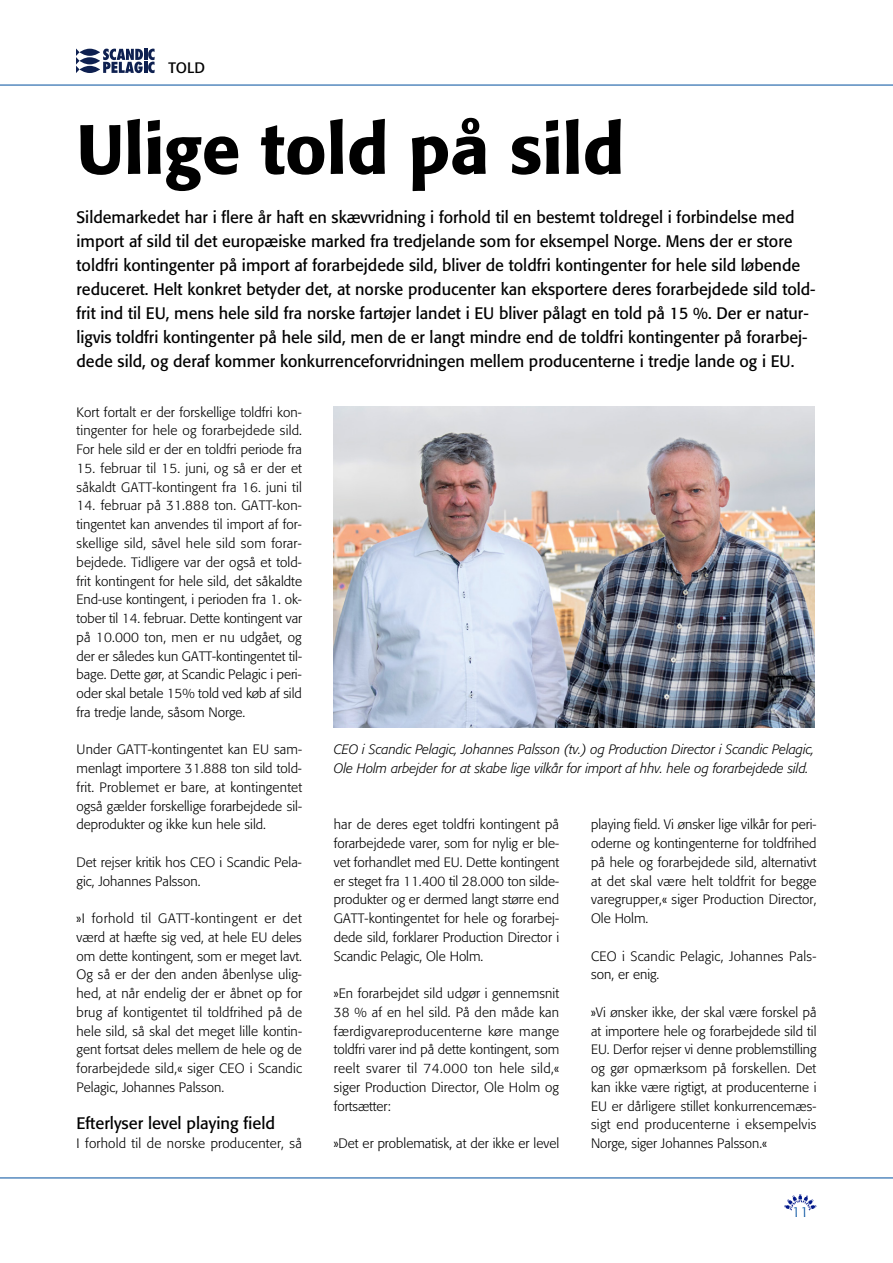
<style>
.page{position:relative;width:893px;height:1263px;background:#fff}
.page>*{position:absolute;margin:0;border:0;box-sizing:border-box;transform-origin:0 0}
.t1{font:500 69px "Formata";color:#000}
.t2{font:16.5px/24px "Formata";color:#000}
.t3{font:15px "Formata";color:#000}
.t4{font:300 14.25px "Formata";color:#004f9f}
.t5{font:300 13.5px/18.8px "Formata";letter-spacing:.005em;color:#000;text-align:justify}
.t6{font:italic 300 13.5px/18.8px "Formata";color:#000}
</style>
<div class="page">
<svg style="left:103px;top:49px;width:52px;height:24px"></svg>
<svg style="left:80px;top:49px;width:20px;height:7px"></svg>
<svg style="left:80px;top:57px;width:20px;height:7px"></svg>
<svg style="left:80px;top:66px;width:20px;height:7px"></svg>
<svg style="left:76px;top:48px;width:4px;height:25px"></svg>
<hr style="left:0;top:1177px;width:893px;height:1px;background:#004f9f">
<hr style="left:0;top:85px;width:893px;height:1px;background:#004f9f">
<hr style="left:0;top:85px;width:1px;height:1092px;background:#ededed">
<img style="left:334px;top:406px;width:481px;height:321px">
<svg style="left:784px;top:1194px;width:32px;height:16px"></svg>
<p class="t3" style="left:168px;top:59px;width:38px">TOLD</p>
<h1 class="t1" style="left:77px;top:107px;width:549px">Ulige told på sild</h1>
<p class="t2" style="left:77px;top:205px;width:741px">Sildemarkedet har i flere år haft en skævvridning i forhold til en bestemt toldregel i forbindelse med import af sild til det europæiske marked fra tredjelande som for eksempel Norge. Mens der er store toldfri kontingenter på import af forarbejdede sild, bliver de toldfri kontingenter for hele sild løbende reduceret. Helt konkret betyder det, at norske producenter kan eksportere deres forarbejdede sild told&shy;frit ind til EU, mens hele sild fra norske fartøjer landet i EU bliver pålagt en told på 15 %. Der er natur&shy;ligvis toldfri kontingenter på hele sild, men de er langt mindre end de toldfri kontingenter på forarbej&shy;dede sild, og deraf kommer konkurrenceforvridningen mellem producenterne i tredje lande og i EU.</p>
<p class="t5" style="left:77px;top:403px;width:227px">Kort fortalt er der forskellige toldfri kon&shy;tingenter for hele og forarbejdede sild.<br>For hele sild er der en toldfri periode fra</p>
<p class="t5" style="left:77px;top:459px;width:227px">15. februar til 15. juni, og så er der et såkaldt GATT-kontingent fra 16. juni til</p>
<p class="t5" style="left:77px;top:496px;width:227px">14. februar på 31.888 ton. GATT-kon&shy;tingentet kan anvendes til import af for&shy;skellige sild, såvel hele sild som forar&shy;bejdede. Tidligere var der også et told&shy;frit kontingent for hele sild, det såkaldte End-use kontingent, i perioden fra 1. ok&shy;tober til 14. februar. Dette kontingent var på 10.000 ton, men er nu udgået, og der er således kun GATT-kontingentet til&shy;bage. Dette gør, at Scandic Pelagic i peri&shy;oder skal betale 15% told ved køb af sild fra tredje lande, såsom Norge.</p>
<p class="t5" style="left:77px;top:740px;width:227px">Under GATT-kontingentet kan EU sam&shy;menlagt importere 31.888 ton sild told&shy;frit. Problemet er bare, at kontingentet også gælder forskellige forarbejdede sil&shy;deprodukter og ikke kun hele sild.</p>
<p class="t5" style="left:77px;top:853px;width:227px">Det rejser kritik hos CEO i Scandic Pela&shy;gic, Johannes Palsson.</p>
<p class="t5" style="left:77px;top:909px;width:227px;text-align:left">»I forhold til GATT-kontingent er det værd at hæfte sig ved, at hele EU deles om dette kontingent, som er meget lavt.<br>Og så er der den anden åbenlyse ulig&shy;hed, at når endelig der er åbnet op for brug af kontigentet til toldfrihed på de hele sild, så skal det meget lille kontin&shy;gent fortsat deles mellem de hele og de forarbejdede sild,« siger CEO i Scandic Pelagic, Johannes Palsson.</p>
<p class="t2" style="left:77px;top:1111px;width:200px">Efterlyser level playing field</p>
<p class="t5" style="left:77px;top:1134px;width:227px">I forhold til de norske producenter, så</p>
<p class="t6" style="left:334px;top:740px;width:482px">CEO i Scandic Pelagic, Johannes Palsson (tv.) og Production Director i Scandic Pelagic,<br>Ole Holm arbejder for at skabe lige vilkår for import af hhv. hele og forarbejdede sild.</p>
<p class="t5" style="left:334px;top:815px;width:227px">har de deres eget toldfri kontingent på forarbejdede varer, som for nylig er ble&shy;vet forhandlet med EU. Dette kontingent er steget fra 11.400 til 28.000 ton silde&shy;produkter og er dermed langt større end GATT-kontingentet for hele og forarbej&shy;dede sild, forklarer Production Director i Scandic Pelagic, Ole Holm.</p>
<p class="t5" style="left:334px;top:984px;width:227px">»En forarbejdet sild udgør i gennemsnit 38 % af en hel sild. På den måde kan færdigvareproducenterne køre mange toldfri varer ind på dette kontingent, som reelt svarer til 74.000 ton hele sild,« siger Production Director, Ole Holm og fortsætter:</p>
<p class="t5" style="left:334px;top:1134px;width:227px">»Det er problematisk, at der ikke er level</p>
<p class="t5" style="left:591px;top:815px;width:227px">playing field. Vi ønsker lige vilkår for peri&shy;oderne og kontingenterne for toldfrihed på hele og forarbejdede sild, alternativt at det skal være helt toldfrit for begge varegrupper,« siger Production Director, Ole Holm.</p>
<p class="t5" style="left:591px;top:946px;width:227px">CEO i Scandic Pelagic, Johannes Pals&shy;son, er enig.</p>
<p class="t5" style="left:591px;top:1003px;width:227px">»Vi ønsker ikke, der skal være forskel på at importere hele og forarbejdede sild til EU. Derfor rejser vi denne problemstilling og gør opmærksom på forskellen. Det kan ikke være rigtigt, at producenterne i EU er dårligere stillet konkurrencemæs&shy;sigt end producenterne i eksempelvis Norge, siger Johannes Palsson.«</p>
<p class="t4" style="left:792px;top:1203px;width:18px">11</p>
</div>
